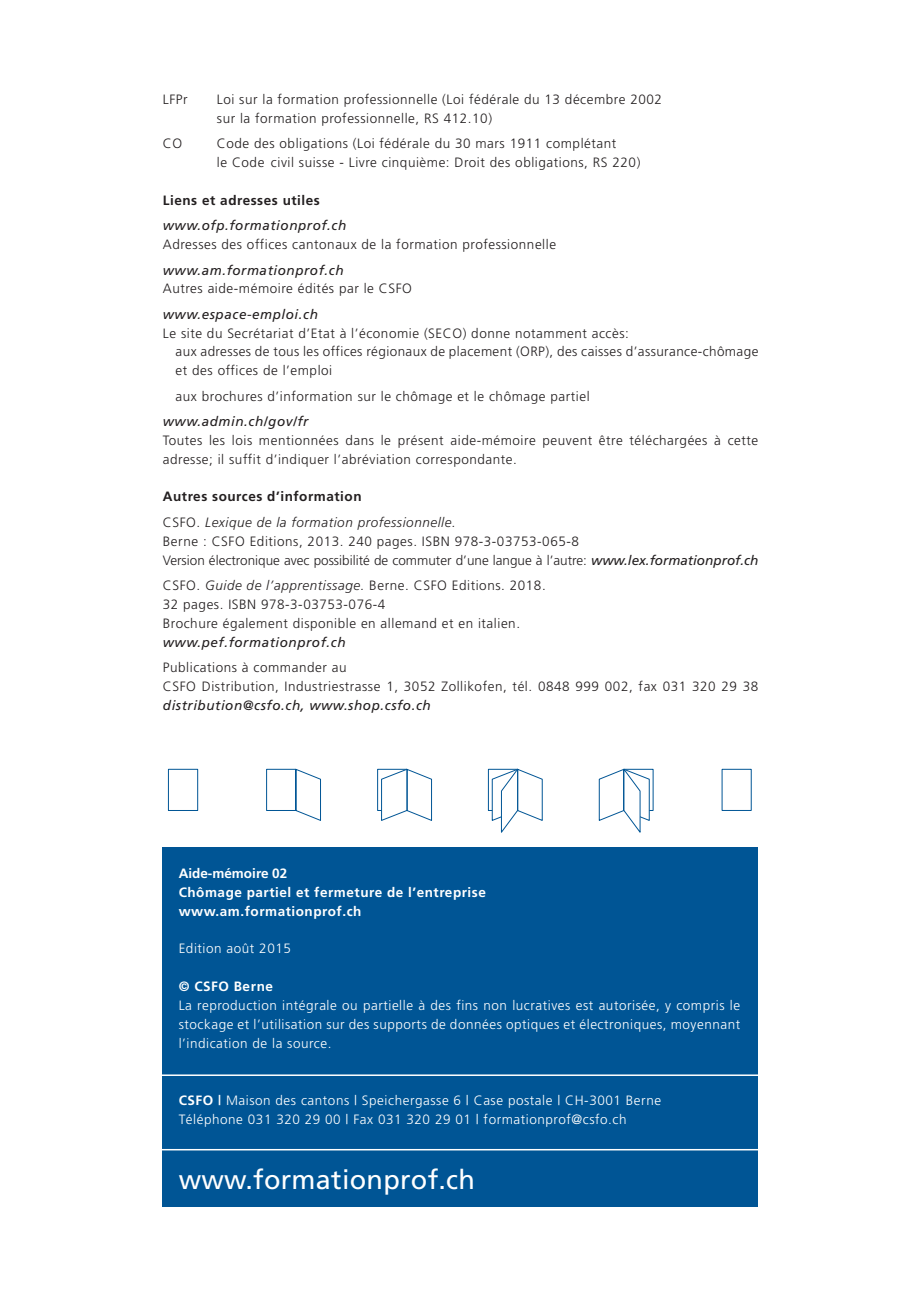
<style>
.page{position:relative;width:919px;height:1289px;background:#fff}
.page>*{position:absolute;margin:0;border:0;box-sizing:border-box;transform-origin:0 0}
.t1{font:27px "Frutiger";letter-spacing:.01em;color:#fff}
.t2{font:300 13.5px/18.9px "Frutiger";letter-spacing:.04em;color:#231f20}
.t3{font:300 13.5px/18.9px "Frutiger";letter-spacing:.04em;color:#fff;text-align:justify}
.t4{font:italic 13.5px "Frutiger";letter-spacing:.04em;color:#231f20}
.t5{font:300 13.5px/18.9px "Frutiger";color:#231f20}
.t6{font:700 13.5px/18.9px "Frutiger";letter-spacing:.04em;color:#fff}
.t7{font:italic 300 13.5px/25.2px "Frutiger";letter-spacing:.04em;color:#231f20}
.t8{font:700 13.5px "Frutiger";letter-spacing:.04em;color:#231f20}
.s1{font-weight:700;font-style:normal}
.s2{font-style:normal}
.s3{font-weight:400;font-style:italic}
.s4{font-style:italic}
.s5{font-weight:700}
</style>
<div class="page">
<div style="left:162px;top:847px;width:595px;height:359px;background:#005595"></div>
<hr style="left:142px;top:1148px;width:659px;height:2px;background:#fff">
<hr style="left:142px;top:1074px;width:659px;height:1px;background:#fff">
<svg style="left:168px;top:768px;width:264px;height:53px"></svg>
<svg style="left:487px;top:768px;width:56px;height:65px"></svg>
<svg style="left:598px;top:768px;width:55px;height:65px"></svg>
<p class="t2" style="left:163px;top:90px;width:26px">LFPr</p>
<p class="t2" style="left:217px;top:90px;width:446px">Loi sur la formation professionnelle (Loi fédérale du 13 décembre 2002 sur la formation professionnelle, RS 412.10)</p>
<p class="t2" style="left:163px;top:134px;width:21px">CO</p>
<p class="t2" style="left:217px;top:134px;width:425px">Code des obligations (Loi fédérale du 30 mars 1911 complétant<br>le Code civil suisse - Livre cinquième: Droit des obligations, RS 220)</p>
<p class="t8" style="left:163px;top:192px;width:158px">Liens et adresses utiles</p>
<p class="t4" style="left:163px;top:218px;width:185px">www.ofp.formationprof.ch</p>
<p class="t2" style="left:163px;top:235px;width:395px">Adresses des offices cantonaux de la formation professionnelle</p>
<p class="t4" style="left:163px;top:262px;width:182px">www.am.formationprof.ch</p>
<p class="t2" style="left:163px;top:279px;width:250px">Autres aide-mémoire édités par le CSFO</p>
<p class="t4" style="left:163px;top:306px;width:157px">www.espace-emploi.ch</p>
<p class="t2" style="left:176px;top:323px;width:584px;text-indent:-13px">Le site du Secrétariat d’Etat à l’économie (SECO) donne notamment accès:<br>aux adresses de tous les offices régionaux de placement (ORP), des caisses d’assurance-chômage et des offices de l’emploi</p>
<p class="t2" style="left:176px;top:386px;width:415px">aux brochures d’information sur le chômage et le chômage partiel</p>
<p class="t4" style="left:163px;top:413px;width:147px">www.admin.ch/gov/fr</p>
<p class="t2" style="left:163px;top:430px;width:597px">Toutes les lois mentionnées dans le présent aide-mémoire peuvent être téléchargées à cette adresse; il suffit d’indiquer l’abréviation correspondante.</p>
<p class="t7" style="left:163px;top:484px;width:294px"><span class="s1">Autres sources d’information<br></span><span class="s2">CSFO.</span> Lexique de la formation professionnelle.</p>
<p class="t5" style="left:163px;top:531px;width:597px">Berne : CSFO Editions, 2013. 240 pages. ISBN 978-3-03753-065-8<br>Version électronique avec possibilité de commuter d’une langue à l’autre: <span class="s3">www.lex.formationprof.ch</span></p>
<p class="t2" style="left:163px;top:575px;width:384px">CSFO. <span class="s4">Guide de l’apprentissage.</span> Berne. CSFO Editions. 2018.<br>32 pages. ISBN 978-3-03753-076-4<br>Brochure également disponible en allemand et en italien.</p>
<p class="t4" style="left:163px;top:634px;width:184px">www.pef.formationprof.ch</p>
<p class="t2" style="left:163px;top:657px;width:597px">Publications à commander au<br>CSFO Distribution, Industriestrasse 1, 3052 Zollikofen, tél. 0848 999 002, fax 031 320 29 38</p>
<p class="t4" style="left:163px;top:697px;width:269px">distribution@csfo.ch, www.shop.csfo.ch</p>
<p class="t6" style="left:179px;top:863px;width:309px">Aide-mémoire 02<br>Chômage partiel et fermeture de l’entreprise www.am.formationprof.ch</p>
<p class="t3" style="left:179px;top:939px;width:114px">Edition août 2015</p>
<p class="t6" style="left:179px;top:977px;width:96px">© CSFO Berne</p>
<p class="t3" style="left:179px;top:996px;width:563px">La reproduction intégrale ou partielle à des fins non lucratives est autorisée, y compris le stockage et l’utilisation sur des supports de données optiques et électroniques, moyennant l’indication de la source.</p>
<p class="t3" style="left:179px;top:1090px;width:484px"><span class="s5">CSFO |</span> Maison des cantons | Speichergasse 6 | Case postale | CH-3001 Berne<br>Téléphone 031 320 29 00 | Fax 031 320 29 01 | formationprof@csfo.ch</p>
<h1 class="t1" style="left:179px;top:1163px;width:298px">www.formationprof.ch</h1>
</div>
